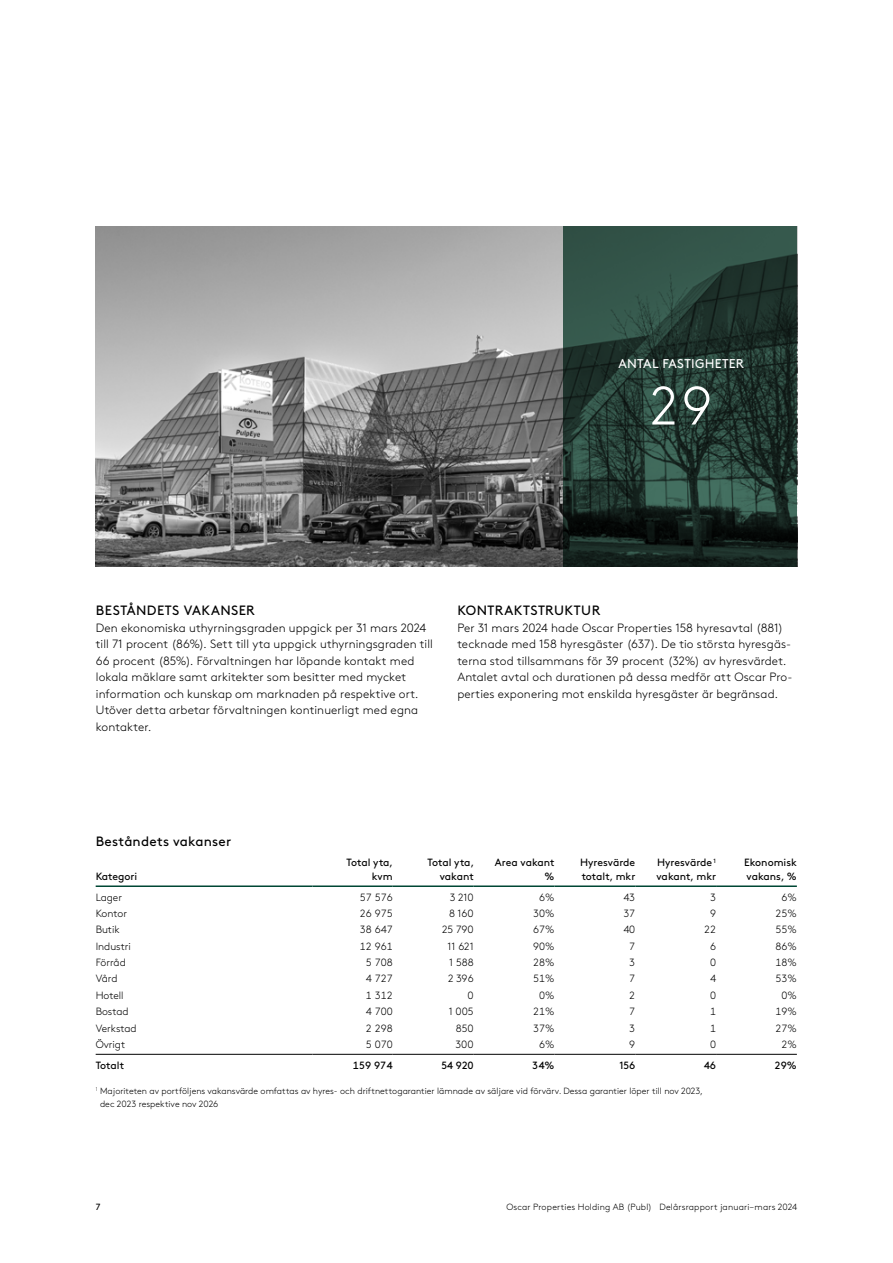
<style>
.page{position:relative;width:893px;height:1263px;background:#fff}
.page>*{position:absolute;margin:0;border:0;box-sizing:border-box;transform-origin:0 0}
.t1{font:300 54px "Brown Pro";color:#fff}
.t2{font:13.5px "Brown Pro";letter-spacing:.03em;color:#000}
.t3{font:12.75px "Brown Pro";letter-spacing:.02em;color:#fff}
.t4{font:300 12px/16.5px "Brown Pro";letter-spacing:.01em;color:#000}
.t5{font:300 10.5px "Brown Pro";color:#000}
.t6{font:10.5px/13.5px "Brown Pro";color:#000;text-align:right}
.t7{font:300 9px/13.5px "Brown Pro";color:#000}
.t8{font:300 9px "Brown Pro";letter-spacing:.02em;color:#000}
.t9{font:9px "Brown Pro";color:#000}
</style>
<div class="page">
<img style="left:96px;top:226px;width:467px;height:341px">
<svg style="left:563px;top:226px;width:234px;height:341px;background:#243b33"></svg>
<hr style="left:96px;top:1054px;width:217px;height:1px;background:#000">
<hr style="left:313px;top:1054px;width:80px;height:1px;background:#000">
<hr style="left:393px;top:1054px;width:81px;height:1px;background:#000">
<hr style="left:474px;top:1054px;width:80px;height:1px;background:#000">
<hr style="left:554px;top:1054px;width:81px;height:1px;background:#000">
<hr style="left:635px;top:1054px;width:81px;height:1px;background:#000">
<hr style="left:716px;top:1054px;width:81px;height:1px;background:#000">
<hr style="left:96px;top:885px;width:217px;height:2px;background:#004734">
<hr style="left:313px;top:885px;width:80px;height:2px;background:#004734">
<hr style="left:393px;top:885px;width:81px;height:2px;background:#004734">
<hr style="left:474px;top:885px;width:80px;height:2px;background:#004734">
<hr style="left:554px;top:885px;width:81px;height:2px;background:#004734">
<hr style="left:635px;top:885px;width:81px;height:2px;background:#004734">
<hr style="left:716px;top:885px;width:81px;height:2px;background:#004734">
<p class="t3" style="left:618px;top:353px;width:127px">ANTAL FASTIGHETER</p>
<h1 class="t1" style="left:650px;top:366px;width:64px">29</h1>
<p class="t2" style="left:96px;top:600px;width:160px">BESTÅNDETS VAKANSER</p>
<p class="t4" style="left:96px;top:618px;width:338px">Den ekonomiska uthyrningsgraden uppgick per 31 mars 2024 till 71 procent (86%). Sett till yta uppgick uthyrningsgraden till 66 procent (85%). Förvaltningen har löpande kontakt med lokala mäklare samt arkitekter som besitter med mycket information och kunskap om marknaden på respektive ort.<br>Utöver detta arbetar förvaltningen kontinuerligt med egna kontakter.</p>
<p class="t2" style="left:457px;top:600px;width:144px">KONTRAKTSTRUKTUR</p>
<p class="t4" style="left:457px;top:618px;width:337px">Per 31 mars 2024 hade Oscar Properties 158 hyresavtal (881) tecknade med 158 hyresgäster (637). De tio största hyresgäs&shy;terna stod tillsammans för 39 procent (32%) av hyresvärdet.<br>Antalet avtal och durationen på dessa medför att Oscar Pro&shy;perties exponering mot enskilda hyresgäster är begränsad.</p>
<p class="t2" style="left:96px;top:831px;width:137px">Beståndets vakanser</p>
<p class="t6" style="left:96px;top:868px;width:43px">Kategori</p>
<p class="t6" style="left:347px;top:855px;width:48px">Total yta, kvm</p>
<p class="t6" style="left:428px;top:855px;width:48px">Total yta, vakant</p>
<p class="t6" style="left:495px;top:855px;width:61px">Area vakant %</p>
<p class="t6" style="left:580px;top:855px;width:57px;text-align:left">Hyresvärde totalt, mkr</p>
<p class="t6" style="left:656px;top:855px;width:61px;text-align:left">Hyresvärde <sup>1 </sup>vakant, mkr</p>
<p class="t6" style="left:744px;top:855px;width:54px;text-align:left">Ekonomisk vakans, %</p>
<p class="t5" style="left:96px;top:889px;width:28px">Lager</p>
<p class="t5" style="left:360px;top:889px;width:34px">57 576</p>
<p class="t5" style="left:450px;top:889px;width:25px">3 210</p>
<p class="t5" style="left:539px;top:889px;width:17px">6%</p>
<p class="t5" style="left:623px;top:889px;width:13px">43</p>
<p class="t5" style="left:710px;top:889px;width:7px">3</p>
<p class="t5" style="left:781px;top:889px;width:17px">6%</p>
<p class="t5" style="left:96px;top:905px;width:33px">Kontor</p>
<p class="t5" style="left:360px;top:905px;width:34px">26 975</p>
<p class="t5" style="left:449px;top:905px;width:26px">8 160</p>
<p class="t5" style="left:533px;top:905px;width:23px">30%</p>
<p class="t5" style="left:623px;top:905px;width:13px">37</p>
<p class="t5" style="left:710px;top:905px;width:7px">9</p>
<p class="t5" style="left:776px;top:905px;width:23px">25%</p>
<p class="t5" style="left:96px;top:922px;width:26px">Butik</p>
<p class="t5" style="left:360px;top:922px;width:34px">38 647</p>
<p class="t5" style="left:442px;top:922px;width:33px">25 790</p>
<p class="t5" style="left:533px;top:922px;width:23px">67%</p>
<p class="t5" style="left:623px;top:922px;width:13px">40</p>
<p class="t5" style="left:704px;top:922px;width:13px">22</p>
<p class="t5" style="left:776px;top:922px;width:23px">55%</p>
<p class="t5" style="left:96px;top:938px;width:37px">Industri</p>
<p class="t5" style="left:360px;top:938px;width:34px">12 961</p>
<p class="t5" style="left:447px;top:938px;width:28px">11 621</p>
<p class="t5" style="left:533px;top:938px;width:23px">90%</p>
<p class="t5" style="left:629px;top:938px;width:7px">7</p>
<p class="t5" style="left:710px;top:938px;width:7px">6</p>
<p class="t5" style="left:776px;top:938px;width:23px">86%</p>
<p class="t5" style="left:96px;top:955px;width:32px">Förråd</p>
<p class="t5" style="left:366px;top:955px;width:28px">5 708</p>
<p class="t5" style="left:449px;top:955px;width:26px">1 588</p>
<p class="t5" style="left:533px;top:955px;width:23px">28%</p>
<p class="t5" style="left:629px;top:955px;width:7px">3</p>
<p class="t5" style="left:710px;top:955px;width:7px">0</p>
<p class="t5" style="left:776px;top:955px;width:23px">18%</p>
<p class="t5" style="left:96px;top:971px;width:23px">Vård</p>
<p class="t5" style="left:366px;top:971px;width:28px">4 727</p>
<p class="t5" style="left:448px;top:971px;width:27px">2 396</p>
<p class="t5" style="left:533px;top:971px;width:23px">51%</p>
<p class="t5" style="left:629px;top:971px;width:7px">7</p>
<p class="t5" style="left:710px;top:971px;width:7px">4</p>
<p class="t5" style="left:776px;top:971px;width:23px">53%</p>
<p class="t5" style="left:96px;top:987px;width:29px">Hotell</p>
<p class="t5" style="left:366px;top:987px;width:28px">1 312</p>
<p class="t5" style="left:467px;top:987px;width:8px">0</p>
<p class="t5" style="left:539px;top:987px;width:17px">0%</p>
<p class="t5" style="left:629px;top:987px;width:7px">2</p>
<p class="t5" style="left:710px;top:987px;width:7px">0</p>
<p class="t5" style="left:781px;top:987px;width:17px">0%</p>
<p class="t5" style="left:96px;top:1004px;width:34px">Bostad</p>
<p class="t5" style="left:366px;top:1004px;width:28px">4 700</p>
<p class="t5" style="left:449px;top:1004px;width:26px">1 005</p>
<p class="t5" style="left:533px;top:1004px;width:23px">21%</p>
<p class="t5" style="left:629px;top:1004px;width:7px">7</p>
<p class="t5" style="left:710px;top:1004px;width:7px">1</p>
<p class="t5" style="left:776px;top:1004px;width:23px">19%</p>
<p class="t5" style="left:96px;top:1020px;width:43px">Verkstad</p>
<p class="t5" style="left:366px;top:1020px;width:28px">2 298</p>
<p class="t5" style="left:456px;top:1020px;width:19px">850</p>
<p class="t5" style="left:533px;top:1020px;width:23px">37%</p>
<p class="t5" style="left:629px;top:1020px;width:7px">3</p>
<p class="t5" style="left:710px;top:1020px;width:7px">1</p>
<p class="t5" style="left:776px;top:1020px;width:23px">27%</p>
<p class="t5" style="left:96px;top:1036px;width:31px">Övrigt</p>
<p class="t5" style="left:366px;top:1036px;width:28px">5 070</p>
<p class="t5" style="left:456px;top:1036px;width:20px">300</p>
<p class="t5" style="left:539px;top:1036px;width:17px">6%</p>
<p class="t5" style="left:629px;top:1036px;width:7px">9</p>
<p class="t5" style="left:710px;top:1036px;width:7px">0</p>
<p class="t5" style="left:781px;top:1036px;width:17px">2%</p>
<p class="t6" style="left:96px;top:1057px;width:30px">Totalt</p>
<p class="t6" style="left:353px;top:1057px;width:42px">159 974</p>
<p class="t6" style="left:441px;top:1057px;width:34px">54 920</p>
<p class="t6" style="left:532px;top:1057px;width:24px">34%</p>
<p class="t6" style="left:619px;top:1057px;width:17px">156</p>
<p class="t6" style="left:704px;top:1057px;width:14px">46</p>
<p class="t6" style="left:775px;top:1057px;width:24px">29%</p>
<p class="t7" style="left:100px;top:1083px;width:604px;text-indent:-4px"><sup>1</sup> Majoriteten av portföljens vakansvärde omfattas av hyres- och driftnettogarantier lämnade av säljare vid förvärv. Dessa garantier löper till nov 2023, dec 2023 respektive nov 2026</p>
<p class="t9" style="left:96px;top:1200px;width:6px">7</p>
<p class="t8" style="left:506px;top:1200px;width:292px">Oscar Properties Holding AB (Publ) Delårsrapport januari–mars 2024</p>
</div>
